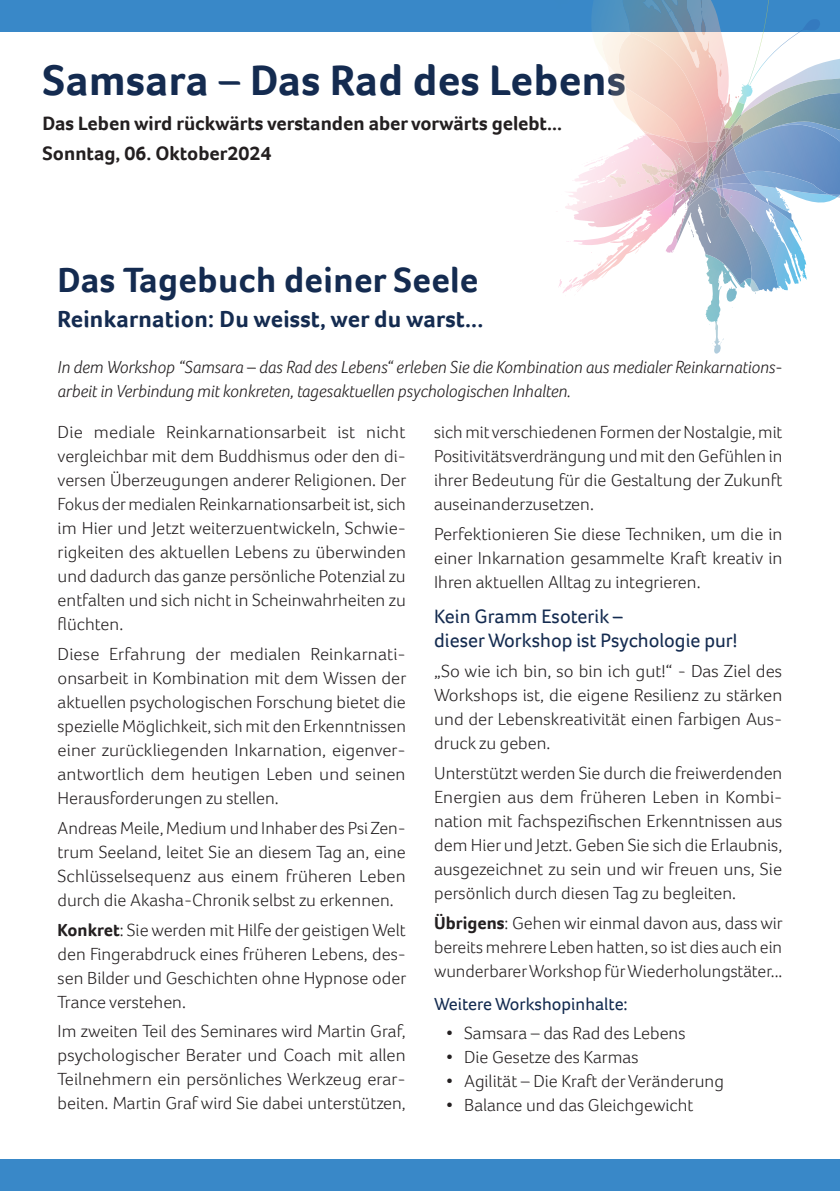
<style>
.page{position:relative;width:840px;height:1191px;background:#fff}
.page>*{position:absolute;margin:0;border:0;box-sizing:border-box;transform-origin:0 0}
.t1{font:700 44px "Foco";letter-spacing:.01em;color:#142b50}
.t2{font:700 36px "Foco";letter-spacing:.01em;color:#142b50}
.t3{font:700 24px "Foco";letter-spacing:.01em;color:#142b50}
.t4{font:700 20px/29.6px "Foco";color:#231f20}
.t5{font:20px/24px "Foco";color:#142b50}
.t6{font:300 18px/24px "Foco";color:#231f20;text-align:justify}
.t7{font:italic 300 18px/24px "Foco";color:#231f20}
.t8{font:18px "Foco";color:#142b50}
.s1{font-weight:700}
</style>
<div class="page">
<div style="left:0;top:1159px;width:839px;height:32px;background:#3988c8"></div>
<div style="left:0;top:0;width:839px;height:31px;background:#3988c8"></div>
<img style="left:573px;top:179px;width:21px;height:48px">
<svg style="left:594px;top:0;width:245px;height:354px"></svg>
<h1 class="t1" style="left:43px;top:51px;width:584px">Samsara – Das Rad des Lebens</h1>
<p class="t4" style="left:43px;top:109px;width:520px">Das Leben wird rückwärts verstanden aber vorwärts gelebt...<br>Sonntag, 06. Oktober2024</p>
<h2 class="t2" style="left:58px;top:256px;width:422px">Das Tagebuch deiner Seele</h2>
<h3 class="t3" style="left:58px;top:303px;width:427px">Reinkarnation: Du weisst, wer du warst...</h3>
<p class="t7" style="left:58px;top:355px;width:725px">In dem Workshop “Samsara – das Rad des Lebens“ erleben Sie die Kombination aus medialer Reinkarnations&shy;arbeit in Verbindung mit konkreten, tagesaktuellen psychologischen Inhalten.</p>
<p class="t6" style="left:58px;top:420px;width:350px">Die mediale Reinkarnationsarbeit ist nicht vergleichbar mit dem Buddhismus oder den di&shy;versen Überzeugungen anderer Religionen. Der Fokus der medialen Reinkarnationsarbeit ist, sich im Hier und Jetzt weiterzuentwickeln, Schwie&shy;rigkeiten des aktuellen Lebens zu überwinden und dadurch das ganze persönliche Potenzial zu entfalten und sich nicht in Scheinwahrheiten zu flüchten.</p>
<p class="t6" style="left:58px;top:642px;width:350px">Diese Erfahrung der medialen Reinkarnati&shy;onsarbeit in Kombination mit dem Wissen der aktuellen psychologischen Forschung bietet die spezielle Möglichkeit, sich mit den Erkenntnissen einer zurückliegenden Inkarnation, eigenver&shy;antwortlich dem heutigen Leben und seinen Herausforderungen zu stellen.</p>
<p class="t6" style="left:58px;top:815px;width:349px">Andreas Meile, Medium und Inhaber des Psi Zen&shy;trum Seeland, leitet Sie an diesem Tag an, eine Schlüsselsequenz aus einem früheren Leben durch die Akasha-Chronik selbst zu erkennen.</p>
<p class="t6" style="left:58px;top:917px;width:350px"><span class="s1">Konkret</span>: Sie werden mit Hilfe der geistigen Welt den Fingerabdruck eines früheren Lebens, des&shy;sen Bilder und Geschichten ohne Hypnose oder Trance verstehen.</p>
<p class="t6" style="left:58px;top:1019px;width:349px">Im zweiten Teil des Seminares wird Martin Graf, psychologischer Berater und Coach mit allen Teilnehmern ein persönliches Werkzeug erar&shy;beiten. Martin Graf wird Sie dabei unterstützen,</p>
<p class="t6" style="left:434px;top:420px;width:349px">sich mit verschiedenen Formen der Nostalgie, mit Positivitätsverdrängung und mit den Gefühlen in ihrer Bedeutung für die Gestaltung der Zukunft auseinanderzusetzen.</p>
<p class="t6" style="left:434px;top:522px;width:349px">Perfektionieren Sie diese Techniken, um die in einer Inkarnation gesammelte Kraft kreativ in Ihren aktuellen Alltag zu integrieren.</p>
<p class="t5" style="left:434px;top:604px;width:304px">Kein Gramm Esoterik –<br>dieser Workshop ist Psychologie pur!</p>
<p class="t6" style="left:434px;top:659px;width:349px">„So wie ich bin, so bin ich gut!“ - Das Ziel des Workshops ist, die eigene Resilienz zu stärken und der Lebenskreativität einen farbigen Aus&shy;druck zu geben.</p>
<p class="t6" style="left:434px;top:760px;width:349px">Unterstützt werden Sie durch die freiwerdenden Energien aus dem früheren Leben in Kombi&shy;nation mit fachspezifischen Erkenntnissen aus dem Hier und Jetzt. Geben Sie sich die Erlaubnis, ausgezeichnet zu sein und wir freuen uns, Sie persönlich durch diesen Tag zu begleiten.</p>
<p class="t6" style="left:434px;top:910px;width:350px"><span class="s1">Übrigens</span>: Gehen wir einmal davon aus, dass wir bereits mehrere Leben hatten, so ist dies auch ein wunderbarer Workshop für Wiederholungstäter...</p>
<p class="t8" style="left:434px;top:991px;width:195px">Weitere Workshopinhalte:</p>
<p class="t6" style="left:446px;top:1021px;width:241px">• Samsara – das Rad des Lebens</p>
<p class="t6" style="left:446px;top:1045px;width:194px">• Die Gesetze des Karmas</p>
<p class="t6" style="left:446px;top:1069px;width:279px">• Agilität – Die Kraft der Veränderung</p>
<p class="t6" style="left:446px;top:1093px;width:248px">• Balance und das Gleichgewicht</p>
</div>
